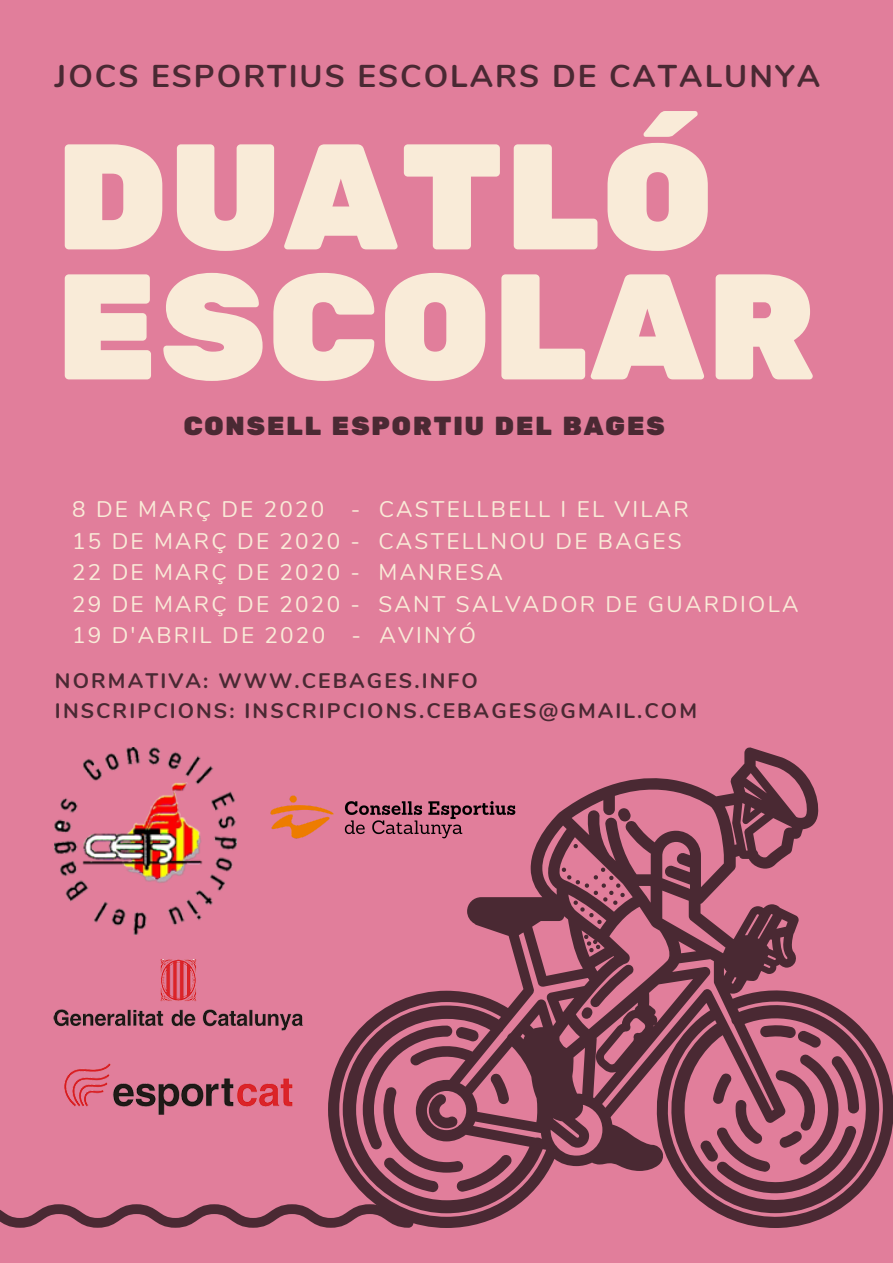
<style>
.page{position:relative;width:893px;height:1263px;background:#e17e9b}
.page>*{position:absolute;margin:0;border:0;box-sizing:border-box;transform-origin:0 0}
.t1{font:150.07px/130px "Rubik One";letter-spacing:-.005em;color:#f9ebd8}
.t2{font:700 31.5px "Nunito";letter-spacing:.065em;color:#4a2933}
.t3{font:26.17px "Rubik One";letter-spacing:.05em;color:#4a2933}
.t4{font:22.5px/31.5px "Nunito";letter-spacing:.1em;color:#f9ebd8}
.t5{font:700 21px/29.8px "Nunito";letter-spacing:.1em;color:#4a2933}
</style>
<div class="page">
<svg style="left:0;top:1204px;width:328px;height:24px"></svg>
<svg style="left:328px;top:747px;width:565px;height:481px"></svg>
<svg style="left:363px;top:1025px;width:149px;height:167px"></svg>
<svg style="left:584px;top:935px;width:16px;height:17px"></svg>
<svg style="left:573px;top:844px;width:5px;height:4px"></svg>
<svg style="left:562px;top:868px;width:63px;height:56px"></svg>
<img style="left:55px;top:747px;width:181px;height:187px">
<img style="left:270px;top:775px;width:247px;height:84px">
<img style="left:53px;top:959px;width:250px;height:156px">
<h2 class="t2" style="left:55px;top:56px;width:766px">JOCS ESPORTIUS ESCOLARS DE CATALUNYA</h2>
<h1 class="t1" style="left:55px;top:137px;width:763px">DUATLÓ<br>ESCOLAR</h1>
<p class="t3" style="left:183px;top:410px;width:483px">CONSELL ESPORTIU DEL BAGES</p>
<p class="t4" style="left:72px;top:494px;width:728px">8 DE MARÇ DE 2020 - CASTELLBELL I EL VILAR<br>15 DE MARÇ DE 2020 - CASTELLNOU DE BAGES<br>22 DE MARÇ DE 2020 - MANRESA<br>29 DE MARÇ DE 2020 - SANT SALVADOR DE GUARDIOLA 19 D'ABRIL DE 2020 - AVINYÓ</p>
<p class="t5" style="left:55px;top:666px;width:643px">NORMATIVA: WWW.CEBAGES.INFO<br>INSCRIPCIONS: INSCRIPCIONS.CEBAGES@GMAIL.COM</p>
</div>
